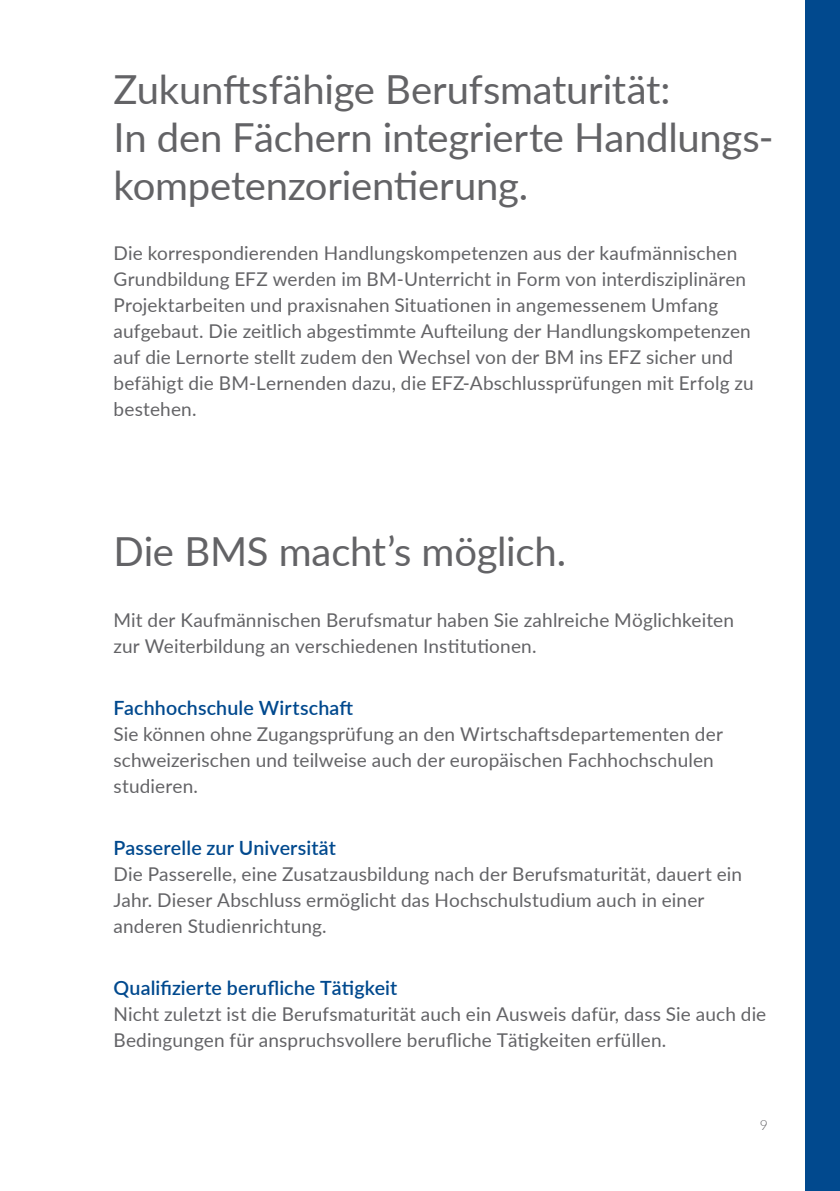
<style>
.page{position:relative;width:840px;height:1191px;background:#fff}
.page>*{position:absolute;margin:0;border:0;box-sizing:border-box;transform-origin:0 0}
.t1{font:40px/48px "Lato";letter-spacing:-.005em;color:#636366}
.t2{font:600 19.6px "Lato";letter-spacing:.005em;color:#01498e}
.t3{font:19px/26px "Lato";letter-spacing:.005em;color:#636366}
.t4{font:300 14px "Lato";color:#636366}
</style>
<div class="page">
<div style="left:805px;top:0;width:34px;height:1191px;background:#01498e"></div>
<h1 class="t1" style="left:113px;top:64px;width:661px">Zukunftsfähige Berufsmaturität:<br>In den Fächern integrierte Handlungs&shy;kompetenzorientierung.</h1>
<p class="t3" style="left:113px;top:240px;width:641px">Die korrespondierenden Handlungskompetenzen aus der kaufmännischen Grundbildung EFZ werden im BM-Unterricht in Form von interdisziplinären Projektarbeiten und praxisnahen Situationen in angemessenem Umfang aufgebaut. Die zeitlich abgestimmte Aufteilung der Handlungskompetenzen auf die Lernorte stellt zudem den Wechsel von der BM ins EFZ sicher und befähigt die BM-Lernenden dazu, die EFZ-Abschlussprüfungen mit Erfolg zu bestehen.</p>
<h1 class="t1" style="left:113px;top:526px;width:454px">Die BMS macht’s möglich.</h1>
<p class="t3" style="left:113px;top:606px;width:621px">Mit der Kaufmännischen Berufsmatur haben Sie zahlreiche Möglichkeiten zur Weiterbildung an verschiedenen Institutionen.</p>
<p class="t2" style="left:113px;top:693px;width:241px">Fachhochschule Wirtschaft</p>
<p class="t3" style="left:113px;top:720px;width:610px">Sie können ohne Zugangsprüfung an den Wirtschaftsdepartementen der schweizerischen und teilweise auch der europäischen Fachhochschulen studieren.</p>
<p class="t2" style="left:113px;top:833px;width:224px">Passerelle zur Universität</p>
<p class="t3" style="left:113px;top:860px;width:629px">Die Passerelle, eine Zusatzausbildung nach der Berufsmaturität, dauert ein<br>Jahr. Dieser Abschluss ermöglicht das Hochschulstudium auch in einer anderen Studienrichtung.</p>
<p class="t2" style="left:113px;top:973px;width:285px">Qualifizierte berufliche Tätigkeit</p>
<p class="t3" style="left:113px;top:1000px;width:654px">Nicht zuletzt ist die Berufsmaturität auch ein Ausweis dafür, dass Sie auch die<br>Bedingungen für anspruchsvollere berufliche Tätigkeiten erfüllen.</p>
<p class="t4" style="left:759px;top:1115px;width:10px">9</p>
</div>
